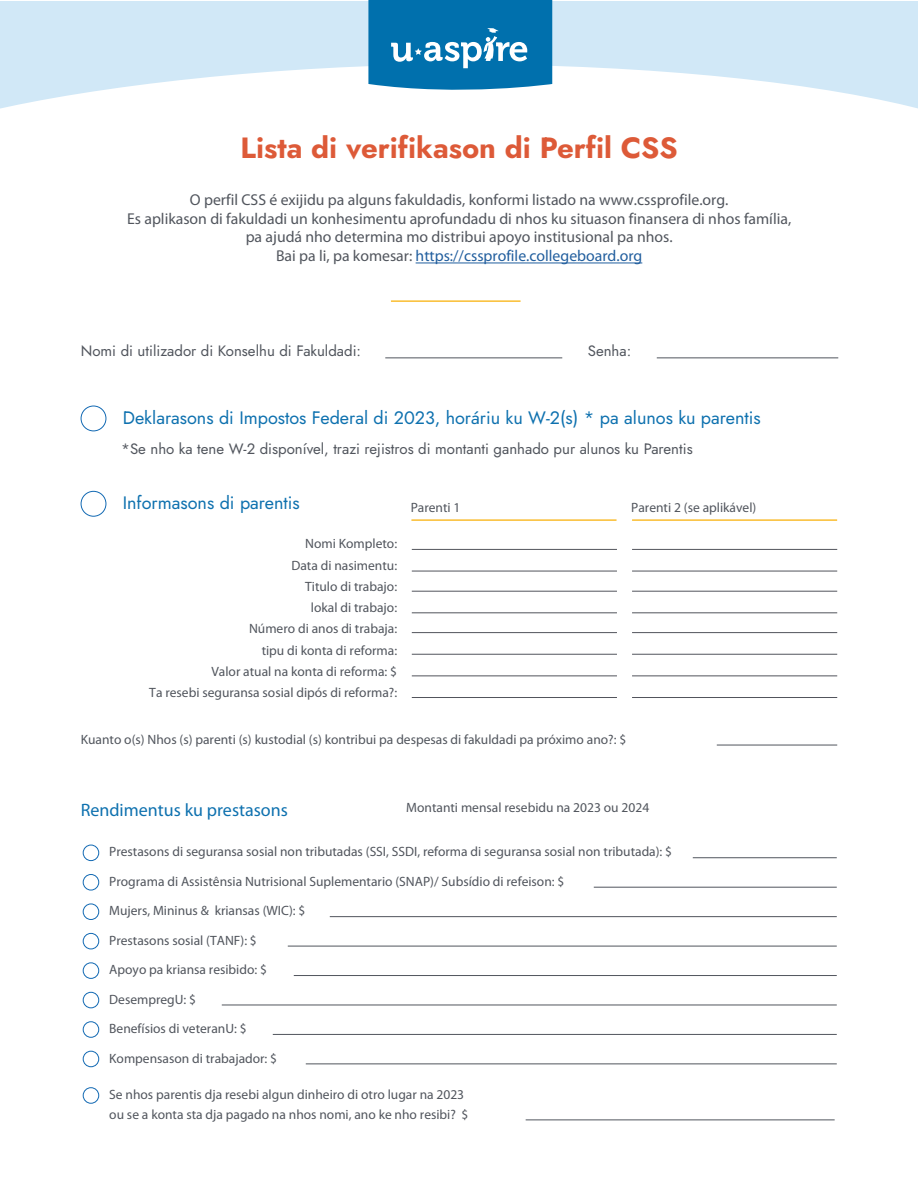
<style>
.page{position:relative;width:918px;height:1188px;background:#fff}
.page>*{position:absolute;margin:0;border:0;box-sizing:border-box;transform-origin:0 0}
.t1{font:700 29.25px "Jost";color:#dd5a38}
.t2{font:18px "Jost";color:#0e71af}
.t3{font:18px "Myriad Pro";color:#0e71af}
.t4{font:15.75px/18.9px "Myriad Pro";color:#51555d;text-align:center}
.t5{font:15.75px "Myriad Pro";color:#215e9e}
.t6{font:15px "Jost";color:#51555d}
.t7{font:13.5px/19.5px "Myriad Pro";color:#51555d}
.s1{color:#51555d}
</style>
<div class="page">
<div style="left:0;top:2px;width:918px;height:120px;background:#d1e8f7"></div>
<svg style="left:0;top:64px;width:918px;height:58px;fill:#fff"></svg>
<svg style="left:368px;top:0;width:184px;height:97px;background:#2d89bb"></svg>
<hr style="left:416px;top:263px;width:226px;height:1px;background:#215e9e">
<hr style="left:385px;top:357px;width:177px;height:1px;background:#51555d">
<hr style="left:657px;top:357px;width:181px;height:1px;background:#51555d">
<div style="left:81px;top:406px;width:25px;height:25px;border:1px solid #1269b3;border-radius:50%"></div>
<div style="left:81px;top:491px;width:25px;height:26px;border:1px solid #1269b3;border-radius:50%"></div>
<hr style="left:391px;top:300px;width:130px;height:2px;background:#fabd30">
<hr style="left:411px;top:519px;width:206px;height:2px;background:#fabd30">
<hr style="left:632px;top:519px;width:205px;height:2px;background:#fabd30">
<hr style="left:412px;top:697px;width:205px;height:1px;background:#52545c">
<hr style="left:412px;top:654px;width:205px;height:1px;background:#52545c">
<hr style="left:412px;top:613px;width:205px;height:1px;background:#52545c">
<hr style="left:412px;top:571px;width:205px;height:1px;background:#52545c">
<hr style="left:632px;top:697px;width:205px;height:1px;background:#52545c">
<hr style="left:632px;top:654px;width:205px;height:1px;background:#52545c">
<hr style="left:632px;top:613px;width:205px;height:1px;background:#52545c">
<hr style="left:632px;top:571px;width:205px;height:1px;background:#52545c">
<hr style="left:412px;top:676px;width:205px;height:1px;background:#52545c">
<hr style="left:412px;top:632px;width:205px;height:1px;background:#52545c">
<hr style="left:412px;top:591px;width:205px;height:1px;background:#52545c">
<hr style="left:412px;top:549px;width:205px;height:1px;background:#52545c">
<hr style="left:632px;top:676px;width:205px;height:1px;background:#52545c">
<hr style="left:632px;top:632px;width:205px;height:1px;background:#52545c">
<hr style="left:632px;top:591px;width:205px;height:1px;background:#52545c">
<hr style="left:632px;top:549px;width:205px;height:1px;background:#52545c">
<hr style="left:717px;top:745px;width:120px;height:1px;background:#51555d">
<hr style="left:693px;top:857px;width:144px;height:1px;background:#51555d">
<hr style="left:594px;top:887px;width:243px;height:1px;background:#51555d">
<hr style="left:330px;top:916px;width:507px;height:1px;background:#51555d">
<hr style="left:288px;top:946px;width:549px;height:1px;background:#51555d">
<hr style="left:294px;top:975px;width:543px;height:1px;background:#51555d">
<hr style="left:222px;top:1005px;width:615px;height:1px;background:#51555d">
<hr style="left:273px;top:1034px;width:564px;height:1px;background:#51555d">
<hr style="left:306px;top:1064px;width:531px;height:1px;background:#51555d">
<hr style="left:526px;top:1120px;width:309px;height:1px;background:#51555d">
<div style="left:83px;top:845px;width:16px;height:16px;border:1px solid #1269b3;border-radius:50%"></div>
<div style="left:83px;top:874px;width:16px;height:16px;border:1px solid #1269b3;border-radius:50%"></div>
<div style="left:83px;top:904px;width:16px;height:16px;border:1px solid #1269b3;border-radius:50%"></div>
<div style="left:83px;top:933px;width:16px;height:16px;border:1px solid #1269b3;border-radius:50%"></div>
<div style="left:83px;top:963px;width:16px;height:16px;border:1px solid #1269b3;border-radius:50%"></div>
<div style="left:83px;top:992px;width:16px;height:16px;border:1px solid #1269b3;border-radius:50%"></div>
<div style="left:83px;top:1021px;width:16px;height:17px;border:1px solid #1269b3;border-radius:50%"></div>
<div style="left:83px;top:1051px;width:16px;height:16px;border:1px solid #1269b3;border-radius:50%"></div>
<div style="left:83px;top:1087px;width:16px;height:17px;border:1px solid #1269b3;border-radius:50%"></div>
<p class="t1" style="left:241px;top:127px;width:439px">Lista di verifikason di Perfil CSS</p>
<p class="t4" style="left:190px;top:190px;width:540px">O perfil CSS é exijidu pa alguns fakuldadis, konformi listado na www.cssprofile.org.</p>
<p class="t4" style="left:127px;top:209px;width:666px">Es aplikason di fakuldadi un konhesimentu aprofundadu di nhos ku situason finansera di nhos família, pa ajudá nho determina mo distribui apoyo institusional pa nhos.</p>
<p class="t5" style="left:276px;top:248px;width:368px"><span class="s1">Bai pa li, pa komesar:</span> https://cssprofile.collegeboard.org</p>
<p class="t6" style="left:81px;top:341px;width:282px">Nomi di utilizador di Konselhu di Fakuldadi:</p>
<p class="t6" style="left:588px;top:341px;width:45px">Senha:</p>
<p class="t2" style="left:123px;top:405px;width:640px">Deklarasons di Impostos Federal di 2023, horáriu ku W-2(s) * pa alunos ku parentis</p>
<p class="t6" style="left:121px;top:439px;width:573px">*Se nho ka tene W-2 disponível, trazi rejistros di montanti ganhado pur alunos ku Parentis</p>
<p class="t2" style="left:123px;top:490px;width:179px">Informasons di parentis</p>
<p class="t7" style="left:411px;top:498px;width:51px">Parenti 1</p>
<p class="t7" style="left:631px;top:498px;width:127px">Parenti 2 (se aplikável)</p>
<p class="t7" style="left:305px;top:534px;width:93px">Nomi Kompleto:</p>
<p class="t7" style="left:291px;top:555px;width:107px">Data di nasimentu:</p>
<p class="t7" style="left:305px;top:577px;width:93px">Titulo di trabajo:</p>
<p class="t7" style="left:311px;top:598px;width:88px">lokal di trabajo:</p>
<p class="t7" style="left:249px;top:619px;width:150px">Número di anos di trabaja:</p>
<p class="t7" style="left:262px;top:641px;width:137px">tipu di konta di reforma:</p>
<p class="t7" style="left:211px;top:662px;width:187px">Valor atual na konta di reforma: $</p>
<p class="t7" style="left:149px;top:683px;width:249px">Ta resebi seguransa sosial dipós di reforma?:</p>
<p class="t7" style="left:81px;top:730px;width:547px">Kuanto o(s) Nhos (s) parenti (s) kustodial (s) kontribui pa despesas di fakuldadi pa próximo ano?: $</p>
<p class="t3" style="left:81px;top:800px;width:209px">Rendimentus ku prestasons</p>
<p class="t7" style="left:406px;top:798px;width:245px">Montanti mensal resebidu na 2023 ou 2024</p>
<p class="t7" style="left:109px;top:842px;width:564px">Prestasons di seguransa sosial non tributadas (SSI, SSDI, reforma di seguransa sosial non tributada): $</p>
<p class="t7" style="left:109px;top:872px;width:457px">Programa di Assistênsia Nutrisional Suplementario (SNAP)/ Subsídio di refeison: $</p>
<p class="t7" style="left:109px;top:901px;width:198px">Mujers, Mininus &amp; kriansas (WIC): $</p>
<p class="t7" style="left:109px;top:931px;width:149px">Prestasons sosial (TANF): $</p>
<p class="t7" style="left:109px;top:960px;width:159px">Apoyo pa kriansa resibido: $</p>
<p class="t7" style="left:109px;top:990px;width:88px">DesempregU: $</p>
<p class="t7" style="left:109px;top:1019px;width:139px">Benefísios di veteranU: $</p>
<p class="t7" style="left:109px;top:1049px;width:169px">Kompensason di trabajador: $</p>
<p class="t7" style="left:109px;top:1085px;width:361px">Se nhos parentis dja resebi algun dinheiro di otro lugar na 2023 ou se a konta sta dja pagado na nhos nomi, ano ke nho resibi? $</p>
</div>
